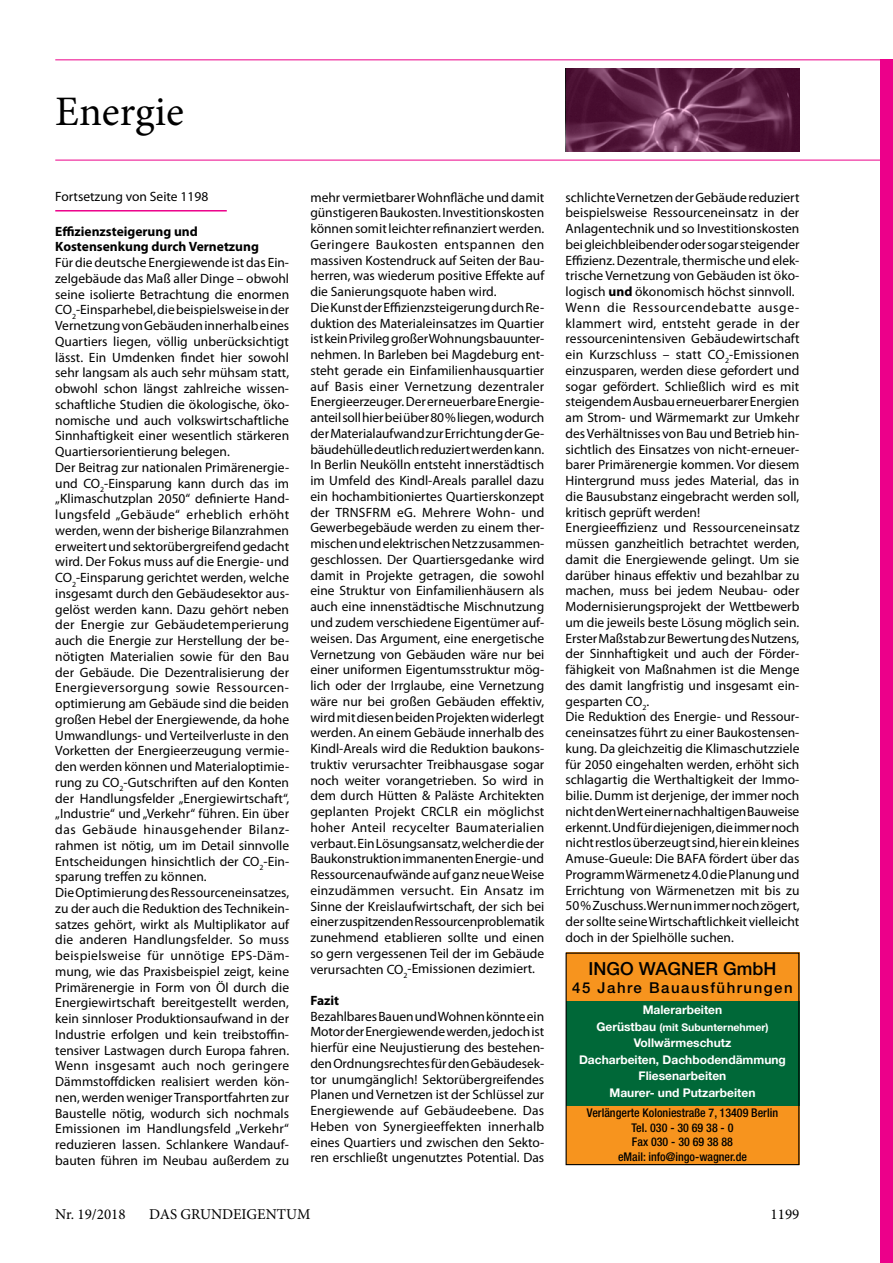
<style>
.page{position:relative;width:893px;height:1263px;background:#fff}
.page>*{position:absolute;margin:0;border:0;box-sizing:border-box;transform-origin:0 0}
.t1{font:42px "Minion Pro";color:#000}
.t2{font:500 18px "Helvetica Neue LT";color:#000}
.t3{font:15px "Minion Pro";color:#000}
.t4{font:500 15px "Helvetica Neue LT";letter-spacing:.1em;color:#000}
.t5{font:13.5px/15.8px "Myriad Pro";color:#000}
.t6{font:700 13.5px/15.8px "Myriad Pro";color:#000}
.t7{font:700 12px/16.5px "Helvetica Neue LT";color:#fff;text-align:center}
.t8{font:500 condensed 12px/14.4px "Helvetica Neue LT";color:#000;text-align:center}
.t9{font:700 10.5px "Helvetica Neue LT";color:#fff}
.s1{font-weight:700}
.s2{font-size:12px}
</style>
<div class="page">
<hr style="left:55px;top:210px;width:172px;height:1px;background:#ec008a">
<div style="left:566px;top:952px;width:233px;height:50px;background:#f7941e"></div>
<div style="left:566px;top:1001px;width:233px;height:106px;background:#006838"></div>
<div style="left:566px;top:1106px;width:233px;height:59px;background:#f7941e"></div>
<div style="left:566px;top:952px;width:233px;height:213px;border:1px solid #000"></div>
<hr style="left:55px;top:160px;width:838px;height:1px;background:#ec008a">
<div style="left:880px;top:60px;width:13px;height:1203px;background:#ec008a"></div>
<hr style="left:55px;top:59px;width:838px;height:1px;background:#ec008a">
<svg style="left:566px;top:68px;width:233px;height:84px;background:#5f2548"></svg>
<h1 class="t1" style="left:55px;top:83px;width:130px">Energie</h1>
<p class="t5" style="left:55px;top:189px;width:154px">Fortsetzung von Seite 1198</p>
<p class="t6" style="left:55px;top:223px;width:205px">Effizienzsteigerung und<br>Kostensenkung durch Vernetzung</p>
<p class="t5" style="left:55px;top:254px;width:236px">Für die deutsche Energiewende ist das Ein&shy;zelgebäude das Maß aller Dinge – obwohl seine isolierte Betrachtung die enormen CO<sub>2</sub>-Einsparhebel, die beispielsweise in der Vernetzung von Gebäuden innerhalb eines Quartiers liegen, völlig unberücksichtigt lässt. Ein Umdenken findet hier sowohl sehr langsam als auch sehr mühsam statt, obwohl schon längst zahlreiche wissen&shy;schaftliche Studien die ökologische, öko&shy;nomische und auch volkswirtschaftliche Sinnhaftigkeit einer wesentlich stärkeren Quartiersorientierung belegen.<br>Der Beitrag zur nationalen Primärenergie&shy;und CO<sub>2</sub>-Einsparung kann durch das im „Klimaschutzplan 2050“ definierte Hand&shy;lungsfeld „Gebäude“ erheblich erhöht werden, wenn der bisherige Bilanzrahmen erweitert und sektorübergreifend gedacht wird. Der Fokus muss auf die Energie- und CO<sub>2</sub>-Einsparung gerichtet werden, welche insgesamt durch den Gebäudesektor aus&shy;gelöst werden kann. Dazu gehört neben der Energie zur Gebäudetemperierung auch die Energie zur Herstellung der be&shy;nötigten Materialien sowie für den Bau der Gebäude. Die Dezentralisierung der Energieversorgung sowie Ressourcen&shy;optimierung am Gebäude sind die beiden großen Hebel der Energiewende, da hohe Umwandlungs- und Verteilverluste in den Vorketten der Energieerzeugung vermie&shy;den werden können und Materialoptimie&shy;rung zu CO<sub>2</sub>-Gutschriften auf den Konten der Handlungsfelder „Energiewirtschaft“, „Industrie“ und „Verkehr“ führen. Ein über das Gebäude hinausgehender Bilanz&shy;rahmen ist nötig, um im Detail sinnvolle Entscheidungen hinsichtlich der CO<sub>2</sub>-Ein&shy;sparung treffen zu können.<br>Die Optimierung des Ressourceneinsatzes, zu der auch die Reduktion des Technikein&shy;satzes gehört, wirkt als Multiplikator auf die anderen Handlungsfelder. So muss beispielsweise für unnötige EPS-Däm&shy;mung, wie das Praxisbeispiel zeigt, keine Primärenergie in Form von Öl durch die Energiewirtschaft bereitgestellt werden, kein sinnloser Produktionsaufwand in der Industrie erfolgen und kein treibstoffin&shy;tensiver Lastwagen durch Europa fahren.<br>Wenn insgesamt auch noch geringere Dämmstoffdicken realisiert werden kön&shy;nen, werden weniger Transportfahrten zur Baustelle nötig, wodurch sich nochmals Emissionen im Handlungsfeld „Verkehr“ reduzieren lassen. Schlankere Wandauf&shy;bauten führen im Neubau außerdem zu</p>
<p class="t5" style="left:310px;top:189px;width:236px">mehr vermietbarer Wohnfläche und damit günstigeren Baukosten. Investitionskosten können somit leichter refinanziert werden.<br>Geringere Baukosten entspannen den massiven Kostendruck auf Seiten der Bau&shy;herren, was wiederum positive Effekte auf die Sanierungsquote haben wird.<br>Die Kunst der Effizienzsteigerung durch Re&shy;duktion des Materialeinsatzes im Quartier ist kein Privileg großer Wohnungsbauunter&shy;nehmen. In Barleben bei Magdeburg ent&shy;steht gerade ein Einfamilienhausquartier auf Basis einer Vernetzung dezentraler Energieerzeuger. Der erneuerbare Energie&shy;anteil soll hier bei über 80 % liegen, wodurch der Materialaufwand zur Errichtung der Ge&shy;bäudehülle deutlich reduziert werden kann.<br>In Berlin Neukölln entsteht innerstädtisch im Umfeld des Kindl-Areals parallel dazu ein hochambitioniertes Quartierskonzept der TRNSFRM eG. Mehrere Wohn- und Gewerbegebäude werden zu einem ther&shy;mischen und elektrischen Netz zusammen&shy;geschlossen. Der Quartiersgedanke wird damit in Projekte getragen, die sowohl eine Struktur von Einfamilienhäusern als auch eine innenstädtische Mischnutzung und zudem verschiedene Eigentümer auf&shy;weisen. Das Argument, eine energetische Vernetzung von Gebäuden wäre nur bei einer uniformen Eigentumsstruktur mög&shy;lich oder der Irrglaube, eine Vernetzung wäre nur bei großen Gebäuden effektiv, wird mit diesen beiden Projekten widerlegt werden. An einem Gebäude innerhalb des Kindl-Areals wird die Reduktion baukons&shy;truktiv verursachter Treibhausgase sogar noch weiter vorangetrieben. So wird in dem durch Hütten &amp; Paläste Architekten geplanten Projekt CRCLR ein möglichst hoher Anteil recycelter Baumaterialien verbaut. Ein Lösungsansatz, welcher die der Baukonstruktion immanenten Energie- und Ressourcenaufwände auf ganz neue Weise einzudämmen versucht. Ein Ansatz im Sinne der Kreislaufwirtschaft, der sich bei einer zuspitzenden Ressourcenproblematik zunehmend etablieren sollte und einen so gern vergessenen Teil der im Gebäude verursachten CO<sub>2</sub>-Emissionen dezimiert.</p>
<p class="t6" style="left:310px;top:992px;width:30px">Fazit</p>
<p class="t5" style="left:310px;top:1008px;width:235px;text-align:justify">Bezahlbares Bauen und Wohnen könnte ein Motor der Energiewende werden, jedoch ist hierfür eine Neujustierung des bestehen&shy;den Ordnungsrechtes für den Gebäudesek&shy;tor unumgänglich! Sektorübergreifendes Planen und Vernetzen ist der Schlüssel zur Energiewende auf Gebäudeebene. Das Heben von Synergieeffekten innerhalb eines Quartiers und zwischen den Sekto&shy;ren erschließt ungenutztes Potential. Das</p>
<p class="t5" style="left:566px;top:189px;width:236px">schlichte Vernetzen der Gebäude reduziert beispielsweise Ressourceneinsatz in der Anlagentechnik und so Investitionskosten bei gleichbleibender oder sogar steigender Effizienz. Dezentrale, thermische und elek&shy;trische Vernetzung von Gebäuden ist öko&shy;logisch <span class="s1">und</span> ökonomisch höchst sinnvoll.<br>Wenn die Ressourcendebatte ausge&shy;klammert wird, entsteht gerade in der ressourcenintensiven Gebäudewirtschaft ein Kurzschluss – statt CO<sub>2</sub>-Emissionen einzusparen, werden diese gefordert und sogar gefördert. Schließlich wird es mit steigendem Ausbau erneuerbarer Energien am Strom- und Wärmemarkt zur Umkehr des Verhältnisses von Bau und Betrieb hin&shy;sichtlich des Einsatzes von nicht-erneuer&shy;barer Primärenergie kommen. Vor diesem Hintergrund muss jedes Material, das in die Bausubstanz eingebracht werden soll, kritisch geprüft werden!<br>Energieeffizienz und Ressourceneinsatz müssen ganzheitlich betrachtet werden, damit die Energiewende gelingt. Um sie darüber hinaus effektiv und bezahlbar zu machen, muss bei jedem Neubau- oder Modernisierungsprojekt der Wettbewerb um die jeweils beste Lösung möglich sein.<br>Erster Maßstab zur Bewertung des Nutzens, der Sinnhaftigkeit und auch der Förder&shy;fähigkeit von Maßnahmen ist die Menge des damit langfristig und insgesamt ein&shy;gesparten CO<sub>2</sub>.<br>Die Reduktion des Energie- und Ressour&shy;ceneinsatzes führt zu einer Baukostensen&shy;kung. Da gleichzeitig die Klimaschutzziele für 2050 eingehalten werden, erhöht sich schlagartig die Werthaltigkeit der Immo&shy;bilie. Dumm ist derjenige, der immer noch nicht den Wert einer nachhaltigen Bauweise erkennt. Und für diejenigen, die immer noch nicht restlos überzeugt sind, hier ein kleines Amuse-Gueule: Die BAFA fördert über das Programm Wärmenetz 4.0 die Planung und Errichtung von Wärmenetzen mit bis zu 50 % Zuschuss. Wer nun immer noch zögert, der sollte seine Wirtschaftlichkeit vielleicht doch in der Spielhölle suchen.</p>
<h2 class="t2" style="left:588px;top:957px;width:189px">INGO WAGNER GmbH</h2>
<p class="t4" style="left:572px;top:978px;width:222px">45 Jahre Bauausführungen</p>
<p class="t7" style="left:643px;top:1001px;width:81px">Malerarbeiten</p>
<p class="t9" style="left:596px;top:1020px;width:174px"><span class="s2">Gerüstbau</span> (mit Subunternehmer)</p>
<p class="t7" style="left:579px;top:1034px;width:208px">Vollwärmeschutz<br>Dacharbeiten, Dachbodendämmung<br>Fliesenarbeiten<br>Maurer- und Putzarbeiten</p>
<p class="t8" style="left:587px;top:1106px;width:193px">Verlängerte Koloniestraße 7, 13409 Berlin<br>Tel. 030 - 30 69 38 - 0<br>Fax 030 - 30 69 38 88<br>eMail: info@ingo-wagner.de</p>
<p class="t3" style="left:55px;top:1204px;width:72px">Nr. 19/2018</p>
<p class="t3" style="left:149px;top:1204px;width:163px">DAS GRUNDEIGENTUM</p>
<p class="t3" style="left:771px;top:1204px;width:30px">1199</p>
</div>
